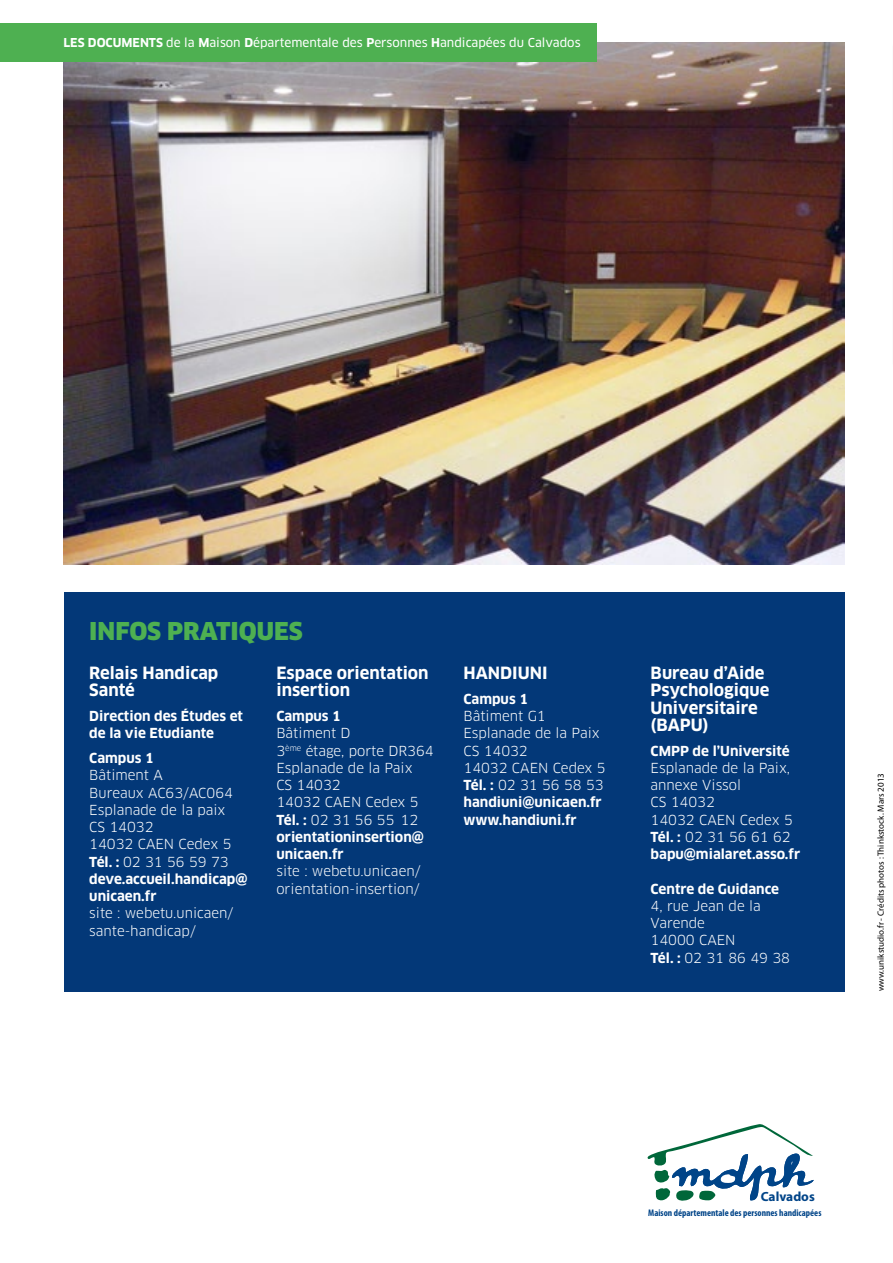
<style>
.page{position:relative;width:893px;height:1263px;background:#fff}
.page>*{position:absolute;margin:0;border:0;box-sizing:border-box;transform-origin:0 0}
.t1{font:900 24px "Clan";color:#4eb051}
.t2{font:700 16.5px/17.2px "Clan";color:#fff}
.t3{font:13.5px/17.2px "Clan";color:#fff}
.t4{font:700 13.5px/17.2px "Clan";color:#fff}
.t5{font:700 13.35px "Myriad Pro";color:#048}
.t6{font:12px "Clan News";color:#fff}
.t7{font:700 condensed 9.6px "Myriad Pro";color:#048}
.t8{font:9px "Myriad Pro";color:#000}
.s1{font-family:"Clan";font-weight:700}
.s2{font-weight:700}
</style>
<div class="page">
<img style="left:64px;top:43px;width:780px;height:521px">
<div style="left:0;top:23px;width:597px;height:39px;background:#4eb051"></div>
<svg style="left:647px;top:1124px;width:167px;height:77px"></svg>
<div style="left:64px;top:592px;width:780px;height:399px;background:#033878"></div>
<p class="t6" style="left:64px;top:36px;width:519px"><span class="s1">LES DOCUMENTS</span> de la <span class="s1">M</span>aison <span class="s1">D</span>épartementale des <span class="s1">P</span>ersonnes <span class="s1">H</span>andicapées du Calvados</p>
<h1 class="t1" style="left:89px;top:617px;width:215px">INFOS PRATIQUES</h1>
<p class="t2" style="left:89px;top:664px;width:131px">Relais Handicap<br>Santé</p>
<p class="t4" style="left:89px;top:707px;width:155px">Direction des Études et de la vie Etudiante</p>
<p class="t4" style="left:89px;top:749px;width:66px">Campus 1</p>
<p class="t3" style="left:89px;top:767px;width:160px">Bâtiment A<br>Bureaux AC63/AC064<br>Esplanade de la paix<br>CS 14032<br>14032 CAEN Cedex 5<br><span class="s2">Tél. :</span> 02 31 56 59 73 <span class="s2">deve.accueil.handicap@ unicaen.fr</span></p>
<p class="t3" style="left:89px;top:905px;width:146px">site : webetu.unicaen/ sante-handicap/</p>
<p class="t2" style="left:276px;top:664px;width:154px">Espace orientation insertion</p>
<p class="t4" style="left:276px;top:707px;width:66px">Campus 1</p>
<p class="t3" style="left:276px;top:725px;width:159px">Bâtiment D<br>3<sup>ème</sup> étage, porte DR364<br>Esplanade de la Paix<br>CS 14032<br>14032 CAEN Cedex 5<br><span class="s2">Tél. :</span> 02 31 56 55 12 <span class="s2">orientationinsertion@ unicaen.fr</span></p>
<p class="t3" style="left:276px;top:863px;width:146px">site : webetu.unicaen/ orientation-insertion/</p>
<p class="t2" style="left:463px;top:664px;width:86px">HANDIUNI</p>
<p class="t4" style="left:463px;top:690px;width:66px">Campus 1</p>
<p class="t3" style="left:463px;top:707px;width:144px">Bâtiment G1<br>Esplanade de la Paix<br>CS 14032<br>14032 CAEN Cedex 5<br><span class="s2">Tél. :</span> 02 31 56 58 53 <span class="s2">handiuni@unicaen.fr www.handiuni.fr</span></p>
<p class="t2" style="left:651px;top:664px;width:120px">Bureau d’Aide<br>Psychologique<br>Universitaire (BAPU)</p>
<p class="t4" style="left:651px;top:742px;width:141px">CMPP de l’Université</p>
<p class="t3" style="left:651px;top:759px;width:151px">Esplanade de la Paix, annexe Vissol<br>CS 14032<br>14032 CAEN Cedex 5<br><span class="s2">Tél. :</span> 02 31 56 61 62 <span class="s2">bapu@mialaret.asso.fr</span></p>
<p class="t4" style="left:651px;top:880px;width:130px">Centre de Guidance</p>
<p class="t3" style="left:651px;top:897px;width:141px">4, rue Jean de la<br>Varende<br>14000 CAEN<br><span class="s2">Tél. :</span> 02 31 86 49 38</p>
<p class="t8" style="left:875px;top:991px;width:220px;rotate:-90deg">www.unikstudio.fr - Crédits photos : Thinkstock. Mars 2013</p>
<p class="t5" style="left:761px;top:1187px;width:56px">Calvados</p>
<p class="t7" style="left:648px;top:1208px;width:175px">Maison départementale des personnes handicapées</p>
</div>
